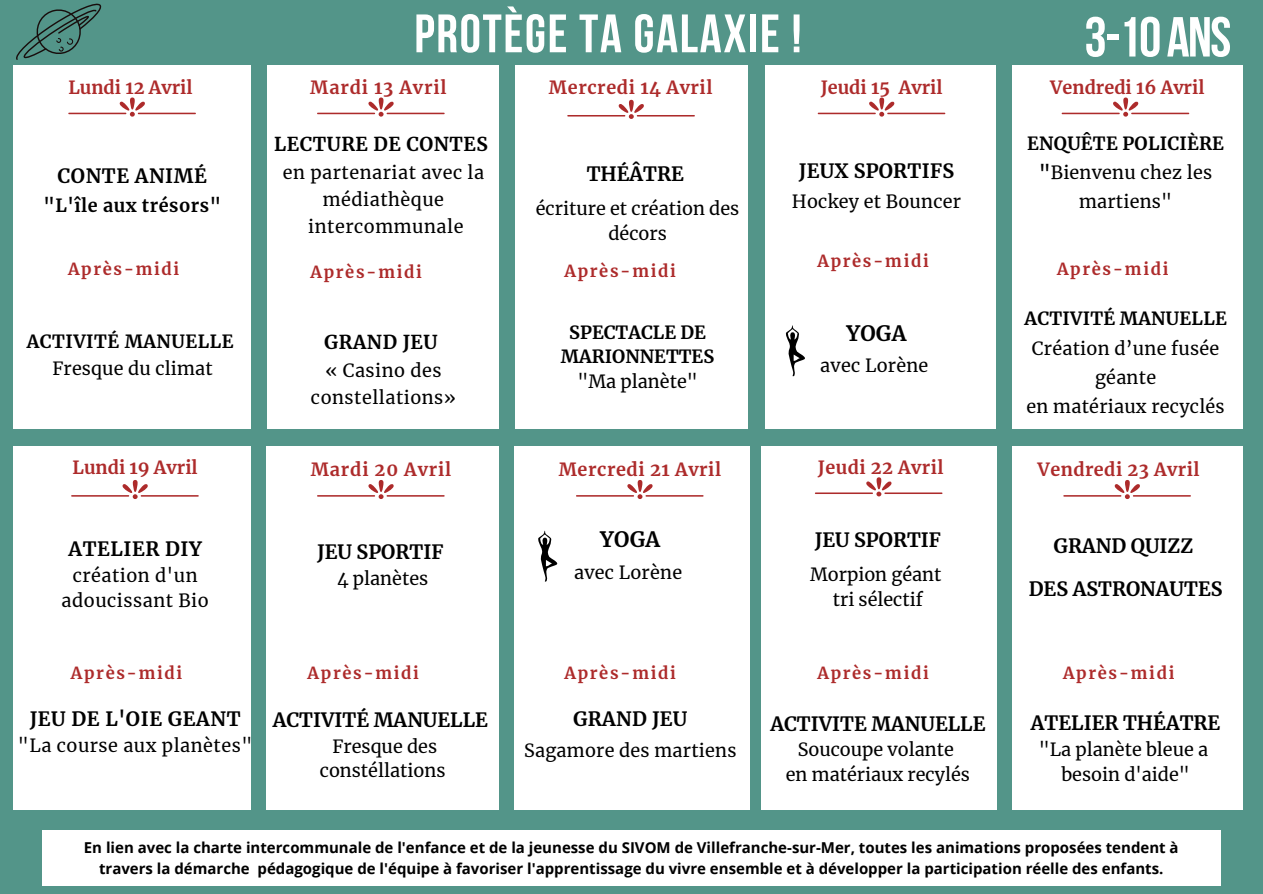
<style>
.page{position:relative;width:1263px;height:894px;background:#fff}
.page>*{position:absolute;margin:0;border:0;box-sizing:border-box;transform-origin:0 0}
.t1{font:700 56.25px "Bebas Neue";letter-spacing:-.03em;color:#fff}
.t2{font:700 54px "Bebas Neue";letter-spacing:.03em;color:#fff}
.t3{font:700 21px "Merriweather";letter-spacing:.015em;color:#000}
.t4{font:700 19.5px "Merriweather";color:#000}
.t5{font:700 19.5px "Merriweather";letter-spacing:.03em;color:#000}
.t6{font:700 18.9px "Merriweather";letter-spacing:.03em;color:#000}
.t7{font:18px/24.8px "Merriweather";letter-spacing:.015em;color:#000;text-align:center}
.t8{font:700 18px/24.8px "Merriweather";letter-spacing:.015em;color:#000;text-align:center}
.t9{font:700 18px "Merriweather";letter-spacing:.025em;color:#ad2b2b}
.t10{font:700 18px "Merriweather";color:#ad2b2b}
.t11{font:700 18px "Merriweather";letter-spacing:.05em;color:#ad2b2b}
.t12{font:700 16.5px "Merriweather";letter-spacing:.1em;color:#ad2b2b}
.t13{font:700 15px/20.2px "Open Sans";color:#000;text-align:center}
.s1{font-weight:700}
</style>
<div class="page">
<div style="left:0;top:0;width:1263px;height:893px;background:#539589"></div>
<div style="left:13px;top:446px;width:237px;height:364px;background:#fff"></div>
<div style="left:13px;top:65px;width:237px;height:364px;background:#fff"></div>
<div style="left:267px;top:65px;width:232px;height:363px;background:#fff"></div>
<div style="left:515px;top:65px;width:233px;height:363px;background:#fff"></div>
<div style="left:1012px;top:65px;width:230px;height:364px;background:#fff"></div>
<div style="left:266px;top:446px;width:233px;height:364px;background:#fff"></div>
<div style="left:515px;top:446px;width:235px;height:364px;background:#fff"></div>
<div style="left:761px;top:446px;width:235px;height:364px;background:#fff"></div>
<div style="left:42px;top:830px;width:1178px;height:55px;background:#fff"></div>
<div style="left:765px;top:65px;width:231px;height:363px;background:#fff"></div>
<div style="left:1012px;top:446px;width:230px;height:364px;background:#fff"></div>
<svg style="left:368px;top:480px;width:26px;height:19px"></svg>
<hr style="left:317px;top:495px;width:58px;height:1px;background:#ad2b2b">
<hr style="left:387px;top:495px;width:58px;height:1px;background:#ad2b2b">
<svg style="left:122px;top:480px;width:26px;height:19px"></svg>
<hr style="left:71px;top:495px;width:58px;height:1px;background:#ad2b2b">
<hr style="left:141px;top:495px;width:58px;height:1px;background:#ad2b2b">
<svg style="left:627px;top:480px;width:26px;height:19px"></svg>
<hr style="left:576px;top:495px;width:58px;height:1px;background:#ad2b2b">
<hr style="left:645px;top:495px;width:59px;height:1px;background:#ad2b2b">
<svg style="left:866px;top:477px;width:26px;height:19px"></svg>
<hr style="left:815px;top:492px;width:58px;height:2px;background:#ad2b2b">
<hr style="left:884px;top:492px;width:58px;height:2px;background:#ad2b2b">
<svg style="left:1115px;top:480px;width:25px;height:19px"></svg>
<hr style="left:1063px;top:495px;width:58px;height:1px;background:#ad2b2b">
<hr style="left:1133px;top:495px;width:58px;height:1px;background:#ad2b2b">
<svg style="left:619px;top:100px;width:25px;height:19px"></svg>
<hr style="left:567px;top:115px;width:58px;height:1px;background:#ad2b2b">
<hr style="left:637px;top:115px;width:58px;height:1px;background:#ad2b2b">
<svg style="left:869px;top:97px;width:25px;height:20px"></svg>
<hr style="left:818px;top:113px;width:58px;height:1px;background:#ad2b2b">
<hr style="left:887px;top:113px;width:58px;height:1px;background:#ad2b2b">
<svg style="left:1113px;top:97px;width:25px;height:20px"></svg>
<hr style="left:1062px;top:113px;width:58px;height:1px;background:#ad2b2b">
<hr style="left:1131px;top:113px;width:58px;height:1px;background:#ad2b2b">
<svg style="left:368px;top:97px;width:26px;height:20px"></svg>
<hr style="left:317px;top:113px;width:58px;height:1px;background:#ad2b2b">
<hr style="left:387px;top:113px;width:58px;height:1px;background:#ad2b2b">
<svg style="left:120px;top:97px;width:25px;height:20px"></svg>
<hr style="left:68px;top:113px;width:58px;height:1px;background:#ad2b2b">
<hr style="left:138px;top:113px;width:58px;height:1px;background:#ad2b2b">
<svg style="left:16px;top:3px;width:86px;height:57px"></svg>
<svg style="left:786px;top:325px;width:19px;height:51px"></svg>
<svg style="left:538px;top:530px;width:20px;height:51px"></svg>
<p class="t2" style="left:414px;top:12px;width:389px">PROTÈGE TA GALAXIE !</p>
<p class="t10" style="left:68px;top:76px;width:126px">Lundi 12 Avril</p>
<p class="t11" style="left:310px;top:76px;width:138px">Mardi 13 Avril</p>
<p class="t9" style="left:549px;top:76px;width:165px">Mercredi 14 Avril</p>
<p class="t1" style="left:1084px;top:14px;width:148px">3-10ANS</p>
<p class="t10" style="left:821px;top:76px;width:123px">Jeudi 15 Avril</p>
<p class="t10" style="left:1050px;top:76px;width:156px">Vendredi 16 Avril</p>
<p class="t5" style="left:58px;top:164px;width:151px">CONTE ANIMÉ</p>
<p class="t8" style="left:43px;top:193px;width:179px">"L'île aux trésors"</p>
<p class="t12" style="left:68px;top:258px;width:113px">Après-midi</p>
<p class="t8" style="left:27px;top:328px;width:208px">ACTIVITÉ MANUELLE</p>
<p class="t7" style="left:52px;top:355px;width:162px">Fresque du climat</p>
<p class="t10" style="left:73px;top:456px;width:127px">Lundi 19 Avril</p>
<p class="t5" style="left:68px;top:536px;width:135px">ATELIER DIY</p>
<p class="t7" style="left:62px;top:563px;width:149px">création d'un adoucissant Bio</p>
<p class="t6" style="left:274px;top:132px;width:215px">LECTURE DE CONTES</p>
<p class="t7" style="left:283px;top:159px;width:203px;line-height:27px">en partenariat avec la médiathèque</p>
<p class="t7" style="left:308px;top:214px;width:157px">intercommunale</p>
<p class="t12" style="left:310px;top:261px;width:113px">Après-midi</p>
<p class="t6" style="left:324px;top:330px;width:115px">GRAND JEU</p>
<p class="t7" style="left:311px;top:357px;width:147px;line-height:27px">« Casino des constellations»</p>
<p class="t4" style="left:587px;top:162px;width:99px">THÉÂTRE</p>
<p class="t7" style="left:536px;top:196px;width:205px">écriture et création des décors</p>
<p class="t12" style="left:564px;top:260px;width:113px">Après-midi</p>
<p class="t8" style="left:561px;top:320px;width:155px">SPECTACLE DE<br>MARIONNETTES</p>
<p class="t7" style="left:577px;top:369px;width:122px">"Ma planète"</p>
<p class="t4" style="left:799px;top:158px;width:157px">JEUX SPORTIFS</p>
<p class="t7" style="left:792px;top:189px;width:171px">Hockey et Bouncer</p>
<p class="t12" style="left:817px;top:250px;width:113px">Après-midi</p>
<p class="t3" style="left:846px;top:320px;width:62px">YOGA</p>
<p class="t7" style="left:820px;top:353px;width:110px">avec Lorène</p>
<p class="t11" style="left:311px;top:458px;width:142px">Mardi 20 Avril</p>
<p class="t9" style="left:559px;top:458px;width:164px">Mercredi 21 Avril</p>
<p class="t9" style="left:818px;top:456px;width:127px">Jeudi 22 Avril</p>
<p class="t4" style="left:317px;top:539px;width:128px">JEU SPORTIF</p>
<p class="t7" style="left:337px;top:566px;width:93px">4 planètes</p>
<p class="t3" style="left:600px;top:526px;width:62px">YOGA</p>
<p class="t7" style="left:574px;top:560px;width:110px">avec Lorène</p>
<p class="t4" style="left:815px;top:527px;width:128px">JEU SPORTIF</p>
<p class="t7" style="left:810px;top:562px;width:133px">Morpion géant</p>
<p class="t7" style="left:833px;top:586px;width:92px">tri sélectif</p>
<p class="t12" style="left:71px;top:662px;width:113px">Après-midi</p>
<p class="t5" style="left:30px;top:706px;width:212px">JEU DE L'OIE GEANT</p>
<p class="t7" style="left:18px;top:733px;width:236px">"La course aux planètes"</p>
<p class="t12" style="left:308px;top:662px;width:113px">Après-midi</p>
<p class="t4" style="left:273px;top:707px;width:217px">ACTIVITÉ MANUELLE</p>
<p class="t7" style="left:320px;top:733px;width:127px">Fresque des constéllations</p>
<p class="t12" style="left:564px;top:662px;width:113px">Après-midi</p>
<p class="t4" style="left:573px;top:707px;width:116px">GRAND JEU</p>
<p class="t7" style="left:524px;top:737px;width:214px">Sagamore des martiens</p>
<p class="t12" style="left:817px;top:662px;width:113px">Après-midi</p>
<p class="t4" style="left:770px;top:711px;width:217px">ACTIVITE MANUELLE</p>
<p class="t7" style="left:798px;top:737px;width:158px">Soucoupe volante</p>
<p class="t7" style="left:786px;top:762px;width:186px">en matériaux recylés</p>
<p class="t8" style="left:1027px;top:131px;width:198px">ENQUÊTE POLICIÈRE</p>
<p class="t7" style="left:1039px;top:158px;width:174px;line-height:29.2px"><span class="s1">"</span>Bienvenu chez les martiens"</p>
<p class="t12" style="left:1057px;top:258px;width:113px">Après-midi</p>
<p class="t8" style="left:1024px;top:306px;width:204px">ACTIVITÉ MANUELLE</p>
<p class="t7" style="left:1032px;top:333px;width:189px;line-height:29.2px">Création d’une fusée géante</p>
<p class="t7" style="left:1026px;top:394px;width:200px">en matériaux recyclés</p>
<p class="t9" style="left:1037px;top:458px;width:163px">Vendredi 23 Avril</p>
<p class="t4" style="left:1053px;top:534px;width:141px">GRAND QUIZZ</p>
<p class="t4" style="left:1029px;top:576px;width:195px">DES ASTRONAUTES</p>
<p class="t12" style="left:1063px;top:662px;width:113px">Après-midi</p>
<p class="t4" style="left:1031px;top:710px;width:191px">ATELIER THÉATRE</p>
<p class="t7" style="left:1039px;top:737px;width:171px">"La planète bleue a</p>
<p class="t7" style="left:1061px;top:761px;width:130px">besoin d'aide"</p>
<p class="t13" style="left:84px;top:837px;width:1096px">En lien avec la charte intercommunale de l'enfance et de la jeunesse du SIVOM de Villefranche-sur-Mer, toutes les animations proposées tendent à travers la démarche pédagogique de l'équipe à favoriser l'apprentissage du vivre ensemble et à développer la participation réelle des enfants.</p>
</div>
